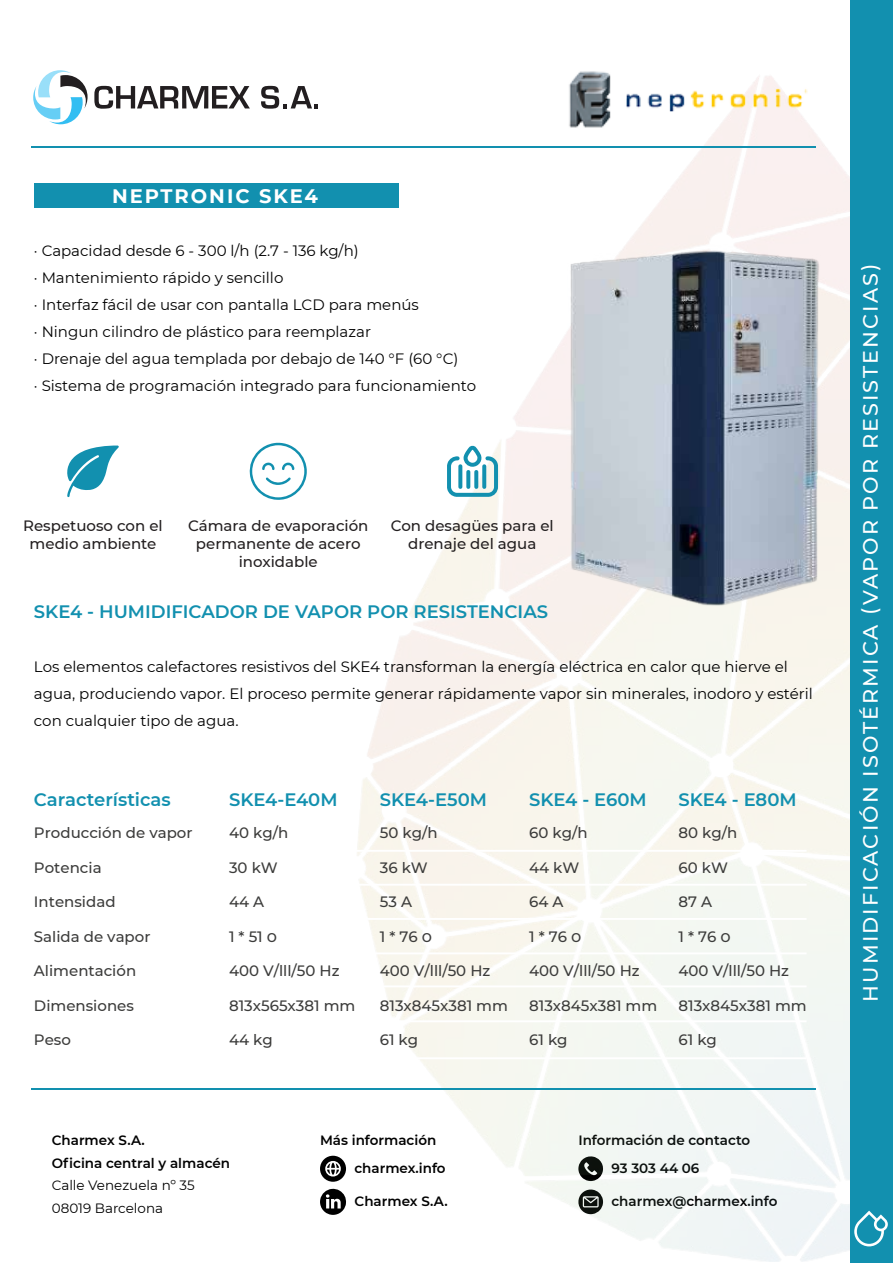
<style>
.page{position:relative;width:893px;height:1263px;background:#fff}
.page>*{position:absolute;margin:0;border:0;box-sizing:border-box;transform-origin:0 0}
.t1{font:500 20.7px "Montserrat";letter-spacing:.1em;color:#fff}
.t2{font:700 19.5px "Montserrat";letter-spacing:.1em;color:#fff}
.t3{font:600 18px "Montserrat";color:#1290af}
.t4{font:15px/27px "Montserrat";color:#000}
.t5{font:500 15px "Montserrat";color:#3c3c3b}
.t6{font:500 15px/18px "Montserrat";color:#231f20;text-align:center}
.t7{font:600 13.5px/28px "Montserrat";color:#000}
.t8{font:13.5px/22.5px "Montserrat";color:#000}
</style>
<div class="page">
<svg style="left:320px;top:1155px;width:22px;height:27px"></svg>
<svg style="left:320px;top:1189px;width:22px;height:26px"></svg>
<img style="left:342px;top:90px;width:508px;height:1172px">
<hr style="left:31px;top:1088px;width:785px;height:2px;background:#1290af">
<hr style="left:31px;top:146px;width:785px;height:2px;background:#1290af">
<div style="left:850px;top:0;width:43px;height:1263px;background:#1290af"></div>
<svg style="left:854px;top:1210px;width:34px;height:36px"></svg>
<svg style="left:94px;top:86px;width:156px;height:23px"></svg>
<svg style="left:261px;top:86px;width:57px;height:23px"></svg>
<svg style="left:33px;top:70px;width:55px;height:54px"></svg>
<hr style="left:34px;top:985px;width:773px;height:2px;background:#fff">
<hr style="left:34px;top:952px;width:773px;height:2px;background:#fff">
<hr style="left:34px;top:918px;width:773px;height:2px;background:#fff">
<hr style="left:34px;top:884px;width:773px;height:2px;background:#fff">
<hr style="left:34px;top:850px;width:773px;height:2px;background:#fff">
<hr style="left:34px;top:1020px;width:773px;height:2px;background:#fff">
<hr style="left:34px;top:1057px;width:773px;height:2px;background:#fff">
<div style="left:34px;top:183px;width:364px;height:25px;background:#1290af"></div>
<img style="left:567px;top:244px;width:257px;height:368px">
<img style="left:567px;top:71px;width:240px;height:60px">
<svg style="left:67px;top:446px;width:52px;height:51px"></svg>
<svg style="left:249px;top:443px;width:58px;height:57px"></svg>
<svg style="left:447px;top:445px;width:51px;height:52px"></svg>
<h2 class="t2" style="left:112px;top:182px;width:207px">NEPTRONIC SKE4</h2>
<p class="t4" style="left:34px;top:236px;width:444px">· Capacidad desde 6 - 300 l/h (2.7 - 136 kg/h)<br>· Mantenimiento rápido y sencillo<br>· Interfaz fácil de usar con pantalla LCD para menús<br>· Ningun cilindro de plástico para reemplazar<br>· Drenaje del agua templada por debajo de 140 °F (60 °C)<br>· Sistema de programación integrado para funcionamiento</p>
<p class="t6" style="left:23px;top:516px;width:141px">Respetuoso con el medio ambiente</p>
<p class="t6" style="left:188px;top:516px;width:182px">Cámara de evaporación permanente de acero inoxidable</p>
<p class="t6" style="left:391px;top:516px;width:164px">Con desagües para el drenaje del agua</p>
<p class="t3" style="left:34px;top:598px;width:516px">SKE4 - HUMIDIFICADOR DE VAPOR POR RESISTENCIAS</p>
<p class="t4" style="left:34px;top:652px;width:780px">Los elementos calefactores resistivos del SKE4 transforman la energía eléctrica en calor que hierve el agua, produciendo vapor. El proceso permite generar rápidamente vapor sin minerales, inodoro y estéril con cualquier tipo de agua.</p>
<p class="t3" style="left:34px;top:786px;width:138px">Características</p>
<p class="t5" style="left:34px;top:822px;width:160px">Producción de vapor</p>
<p class="t5" style="left:34px;top:857px;width:69px">Potencia</p>
<p class="t5" style="left:34px;top:891px;width:83px">Intensidad</p>
<p class="t5" style="left:34px;top:926px;width:118px">Salida de vapor</p>
<p class="t5" style="left:34px;top:960px;width:104px">Alimentación</p>
<p class="t5" style="left:34px;top:995px;width:101px">Dimensiones</p>
<p class="t5" style="left:34px;top:1029px;width:39px">Peso</p>
<p class="t3" style="left:229px;top:786px;width:110px">SKE4-E40M</p>
<p class="t5" style="left:229px;top:822px;width:61px">40 kg/h</p>
<p class="t5" style="left:229px;top:857px;width:50px">30 kW</p>
<p class="t5" style="left:229px;top:891px;width:37px">44 A</p>
<p class="t5" style="left:229px;top:926px;width:50px">1 * 51 0</p>
<p class="t5" style="left:229px;top:960px;width:112px">400 V/lll/50 Hz</p>
<p class="t5" style="left:229px;top:995px;width:128px">813x565x381 mm</p>
<p class="t5" style="left:229px;top:1029px;width:45px">44 kg</p>
<p class="t3" style="left:380px;top:786px;width:109px">SKE4-E50M</p>
<p class="t5" style="left:380px;top:822px;width:59px">50 kg/h</p>
<p class="t5" style="left:380px;top:857px;width:49px">36 kW</p>
<p class="t5" style="left:380px;top:891px;width:34px">53 A</p>
<p class="t5" style="left:380px;top:926px;width:54px">1 * 76 0</p>
<p class="t5" style="left:380px;top:960px;width:112px">400 V/lll/50 Hz</p>
<p class="t5" style="left:380px;top:995px;width:130px">813x845x381 mm</p>
<p class="t5" style="left:380px;top:1029px;width:40px">61 kg</p>
<p class="t3" style="left:529px;top:786px;width:119px">SKE4 - E60M</p>
<p class="t5" style="left:529px;top:822px;width:60px">60 kg/h</p>
<p class="t5" style="left:529px;top:857px;width:52px">44 kW</p>
<p class="t5" style="left:529px;top:891px;width:36px">64 A</p>
<p class="t5" style="left:529px;top:926px;width:54px">1 * 76 0</p>
<p class="t5" style="left:529px;top:960px;width:112px">400 V/lll/50 Hz</p>
<p class="t5" style="left:529px;top:995px;width:130px">813x845x381 mm</p>
<p class="t5" style="left:529px;top:1029px;width:40px">61 kg</p>
<p class="t3" style="left:678px;top:786px;width:120px">SKE4 - E80M</p>
<p class="t5" style="left:678px;top:822px;width:60px">80 kg/h</p>
<p class="t5" style="left:678px;top:857px;width:51px">60 kW</p>
<p class="t5" style="left:678px;top:891px;width:35px">87 A</p>
<p class="t5" style="left:678px;top:926px;width:54px">1 * 76 0</p>
<p class="t5" style="left:678px;top:960px;width:112px">400 V/lll/50 Hz</p>
<p class="t5" style="left:678px;top:995px;width:130px">813x845x381 mm</p>
<p class="t5" style="left:678px;top:1029px;width:40px">61 kg</p>
<p class="t7" style="left:52px;top:1128px;width:180px;line-height:22.5px">Charmex S.A.<br>Oficina central y almacén</p>
<p class="t8" style="left:52px;top:1173px;width:144px">Calle Venezuela nº 35<br>08019 Barcelona</p>
<p class="t7" style="left:355px;top:1126px;width:93px;text-indent:-35px">Más información charmex.info</p>
<p class="t7" style="left:355px;top:1187px;width:95px">Charmex S.A.</p>
<p class="t7" style="left:611px;top:1126px;width:140px;text-indent:-33px">Información de contacto<br>93 303 44 06</p>
<p class="t7" style="left:611px;top:1187px;width:167px">charmex@charmex.info</p>
<h1 class="t1" style="left:856px;top:1001px;width:739px;rotate:-90deg">HUMIDIFICACIÓN ISOTÉRMICA (VAPOR POR RESISTENCIAS)</h1>
</div>
